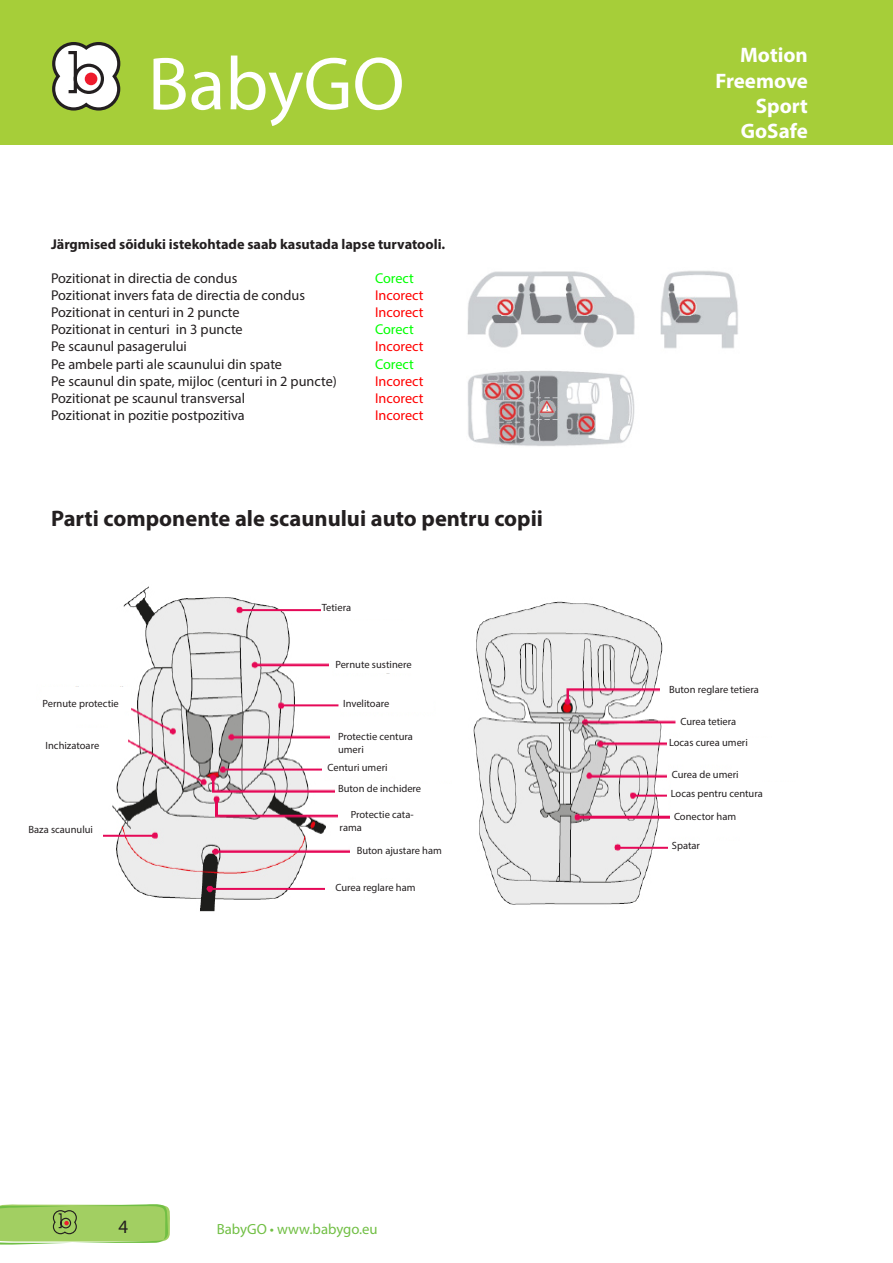
<style>
.page{position:relative;width:893px;height:1263px;background:#fff}
.page>*{position:absolute;margin:0;border:0;box-sizing:border-box;transform-origin:0 0}
.t1{font:75.75px "Myriad Pro";color:#fff}
.t2{font:700 22.5px "Myriad Pro";color:#231f20}
.t3{font:700 21px "Myriad Pro";color:#fff}
.t4{font:18.9px "Myriad Pro";color:#231f20}
.t5{font:14.7px "Myriad Pro";color:#71bf44}
.t6{font:14.25px "Myriad Pro";color:#231f20}
.t7{font:700 14.25px "Myriad Pro";color:#231f20}
.t8{font:14.25px "Myriad Pro";color:#f00}
.t9{font:14.25px "Myriad Pro";color:#0f0}
.t10{font:10.5px/12.6px "Myriad Pro";color:#231f20}
</style>
<div class="page">
<svg style="left:0;top:1204px;width:170px;height:41px"></svg>
<div style="left:0;top:0;width:893px;height:145px;background:#a6ce39"></div>
<svg style="left:52px;top:42px;width:69px;height:69px"></svg>
<img style="left:75px;top:586px;width:601px;height:326px">
<div style="left:43px;top:687px;width:88px;height:23px;background:#fff"></div>
<div style="left:322px;top:603px;width:89px;height:16px;background:#fff"></div>
<div style="left:335px;top:660px;width:90px;height:13px;background:#fff"></div>
<div style="left:669px;top:673px;width:129px;height:26px;background:#fff"></div>
<div style="left:672px;top:841px;width:89px;height:13px;background:#fff"></div>
<div style="left:674px;top:812px;width:89px;height:13px;background:#fff"></div>
<div style="left:672px;top:770px;width:89px;height:11px;background:#fff"></div>
<div style="left:669px;top:738px;width:105px;height:21px;background:#fff"></div>
<div style="left:340px;top:810px;width:89px;height:23px;background:#fff"></div>
<div style="left:335px;top:883px;width:90px;height:12px;background:#fff"></div>
<div style="left:357px;top:833px;width:98px;height:45px;background:#fff"></div>
<div style="left:341px;top:699px;width:91px;height:13px;background:#fff"></div>
<div style="left:338px;top:732px;width:77px;height:27px;background:#fff"></div>
<div style="left:327px;top:763px;width:71px;height:13px;background:#fff"></div>
<div style="left:338px;top:784px;width:114px;height:26px;background:#fff"></div>
<div style="left:46px;top:729px;width:82px;height:29px;background:#fff"></div>
<div style="left:29px;top:825px;width:69px;height:65px;background:#fff"></div>
<div style="left:671px;top:783px;width:124px;height:29px;background:#fff"></div>
<img style="left:467px;top:270px;width:271px;height:176px">
<p class="t1" style="left:148px;top:37px;width:258px">BabyGO</p>
<p class="t7" style="left:51px;top:235px;width:396px">Järgmised sõiduki istekohtade saab kasutada lapse turvatooli.</p>
<p class="t6" style="left:51px;top:269px;width:188px">Pozitionat in directia de condus</p>
<p class="t9" style="left:375px;top:269px;width:40px">Corect</p>
<p class="t6" style="left:51px;top:287px;width:256px">Pozitionat invers fata de directia de condus</p>
<p class="t8" style="left:375px;top:287px;width:50px">Incorect</p>
<p class="t6" style="left:51px;top:304px;width:190px">Pozitionat in centuri in 2 puncte</p>
<p class="t8" style="left:375px;top:304px;width:50px">Incorect</p>
<p class="t6" style="left:51px;top:321px;width:193px">Pozitionat in centuri in 3 puncte</p>
<p class="t9" style="left:375px;top:321px;width:40px">Corect</p>
<p class="t6" style="left:51px;top:338px;width:137px">Pe scaunul pasagerului</p>
<p class="t8" style="left:375px;top:338px;width:50px">Incorect</p>
<p class="t6" style="left:51px;top:355px;width:233px">Pe ambele parti ale scaunului din spate</p>
<p class="t9" style="left:375px;top:355px;width:40px">Corect</p>
<p class="t6" style="left:51px;top:372px;width:287px">Pe scaunul din spate, mijloc (centuri in 2 puncte)</p>
<p class="t8" style="left:375px;top:372px;width:50px">Incorect</p>
<p class="t6" style="left:51px;top:389px;width:195px">Pozitionat pe scaunul transversal</p>
<p class="t8" style="left:375px;top:389px;width:50px">Incorect</p>
<p class="t6" style="left:51px;top:406px;width:195px">Pozitionat in pozitie postpozitiva</p>
<p class="t8" style="left:375px;top:406px;width:50px">Incorect</p>
<p class="t2" style="left:51px;top:503px;width:493px">Parti componente ale scaunului auto pentru copii</p>
<p class="t10" style="left:322px;top:601px;width:31px">Tetiera</p>
<p class="t10" style="left:43px;top:697px;width:78px">Pernute protectie</p>
<p class="t10" style="left:46px;top:739px;width:55px">Inchizatoare</p>
<p class="t10" style="left:29px;top:823px;width:66px">Baza scaunului</p>
<p class="t10" style="left:335px;top:658px;width:78px">Pernute sustinere</p>
<p class="t10" style="left:343px;top:697px;width:48px">Invelitoare</p>
<p class="t10" style="left:338px;top:730px;width:76px">Protectie centura umeri</p>
<p class="t10" style="left:327px;top:761px;width:62px">Centuri umeri</p>
<p class="t10" style="left:338px;top:782px;width:85px">Buton de inchidere</p>
<p class="t10" style="left:340px;top:808px;width:76px;text-indent:11px">Protectie cata&shy;rama</p>
<p class="t10" style="left:357px;top:844px;width:87px">Buton ajustare ham</p>
<p class="t10" style="left:335px;top:881px;width:82px">Curea reglare ham</p>
<p class="t3" style="left:740px;top:42px;width:69px">Motion</p>
<p class="t3" style="left:715px;top:67px;width:94px">Freemove</p>
<p class="t3" style="left:756px;top:92px;width:54px">Sport</p>
<p class="t3" style="left:741px;top:117px;width:69px">GoSafe</p>
<p class="t10" style="left:669px;top:683px;width:91px">Buton reglare tetiera</p>
<p class="t10" style="left:680px;top:715px;width:57px">Curea tetiera</p>
<p class="t10" style="left:669px;top:736px;width:80px">Locas curea umeri</p>
<p class="t10" style="left:672px;top:767px;width:68px">Curea de umeri</p>
<p class="t10" style="left:671px;top:787px;width:94px">Locas pentru centura</p>
<p class="t10" style="left:674px;top:810px;width:64px">Conector ham</p>
<p class="t10" style="left:672px;top:839px;width:30px">Spatar</p>
<p class="t4" style="left:118px;top:1215px;width:11px">4</p>
<p class="t5" style="left:217px;top:1220px;width:162px">BabyGO • www.babygo.eu</p>
</div>
